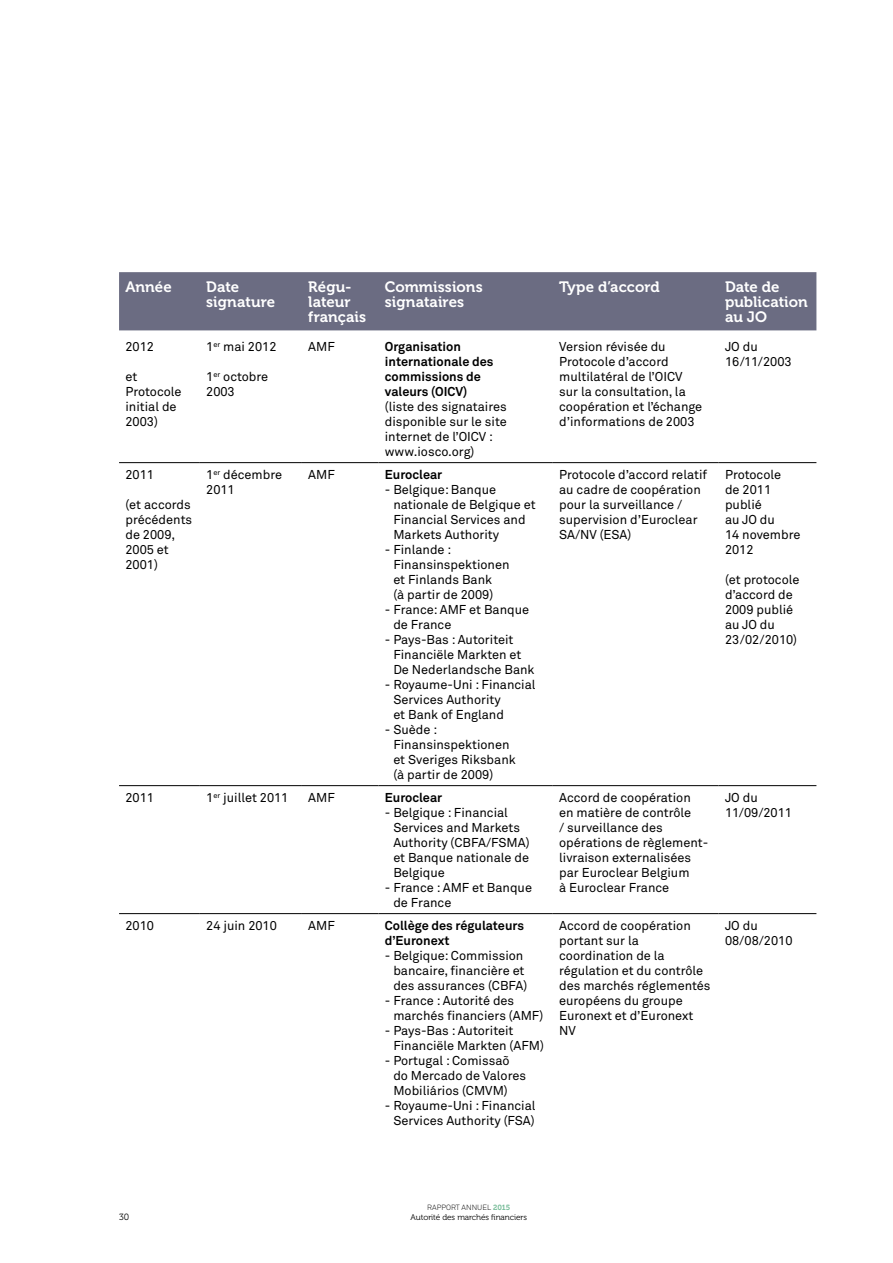
<style>
.page{position:relative;width:893px;height:1263px;background:#fff}
.page>*{position:absolute;margin:0;border:0;box-sizing:border-box;transform-origin:0 0}
.t1{font:15px/15px "Museo 700";letter-spacing:.005em;color:#fff}
.t2{font:12.75px/15px "Akkurat";color:#000}
.t3{font:700 12.75px/15px "Akkurat";color:#000}
.t4{font:9px "Museo 300";color:#000}
.t5{font:8.25px "Museo 300";letter-spacing:-.01em;color:#000}
.t6{font:300 7.5px "Akkurat";color:#000}
.s1{font-family:"Museo 700";font-weight:400;color:#75bb97}
</style>
<div class="page">
<div style="left:119px;top:272px;width:697px;height:58px;background:#6b6c82"></div>
<hr style="left:119px;top:462px;width:81px;height:1px;background:#000">
<hr style="left:200px;top:462px;width:102px;height:1px;background:#000">
<hr style="left:302px;top:462px;width:76px;height:1px;background:#000">
<hr style="left:378px;top:462px;width:175px;height:1px;background:#000">
<hr style="left:553px;top:462px;width:166px;height:1px;background:#000">
<hr style="left:719px;top:462px;width:97px;height:1px;background:#000">
<hr style="left:119px;top:785px;width:81px;height:1px;background:#000">
<hr style="left:200px;top:785px;width:102px;height:1px;background:#000">
<hr style="left:302px;top:785px;width:76px;height:1px;background:#000">
<hr style="left:378px;top:785px;width:175px;height:1px;background:#000">
<hr style="left:553px;top:785px;width:166px;height:1px;background:#000">
<hr style="left:719px;top:785px;width:97px;height:1px;background:#000">
<hr style="left:119px;top:913px;width:81px;height:1px;background:#000">
<hr style="left:200px;top:913px;width:102px;height:1px;background:#000">
<hr style="left:302px;top:913px;width:76px;height:1px;background:#000">
<hr style="left:378px;top:913px;width:175px;height:1px;background:#000">
<hr style="left:553px;top:913px;width:166px;height:1px;background:#000">
<hr style="left:719px;top:913px;width:97px;height:1px;background:#000">
<p class="t1" style="left:125px;top:279px;width:48px">Année</p>
<p class="t1" style="left:206px;top:279px;width:71px">Date signature</p>
<p class="t1" style="left:308px;top:279px;width:59px">Régu&shy;lateur français</p>
<p class="t1" style="left:385px;top:279px;width:100px">Commissions signataires</p>
<p class="t1" style="left:559px;top:279px;width:102px">Type d’accord</p>
<p class="t1" style="left:725px;top:279px;width:84px">Date de publication au JO</p>
<p class="t2" style="left:125px;top:339px;width:30px">2012</p>
<p class="t2" style="left:125px;top:369px;width:58px">et<br>Protocole initial de<br>2003)</p>
<p class="t2" style="left:559px;top:339px;width:145px">Version révisée du<br>Protocole d’accord multilatéral de l’OICV sur la consultation, la coopération et l’échange d’informations de 2003</p>
<p class="t2" style="left:725px;top:339px;width:68px">JO du<br>16/11/2003</p>
<p class="t2" style="left:308px;top:339px;width:28px">AMF</p>
<p class="t3" style="left:385px;top:339px;width:110px">Organisation internationale des commissions de valeurs (OICV)</p>
<p class="t2" style="left:385px;top:399px;width:124px">(liste des signataires disponible sur le site internet de l’OICV : www.iosco.org)</p>
<p class="t2" style="left:206px;top:339px;width:72px">1<sup>er</sup> mai 2012</p>
<p class="t2" style="left:206px;top:369px;width:64px">1<sup>er</sup> octobre<br>2003</p>
<p class="t2" style="left:125px;top:467px;width:30px">2011</p>
<p class="t2" style="left:125px;top:497px;width:68px">(et accords précédents de 2009,<br>2005 et<br>2001)</p>
<p class="t2" style="left:206px;top:467px;width:77px">1<sup>er</sup> décembre<br>2011</p>
<p class="t2" style="left:308px;top:467px;width:28px">AMF</p>
<p class="t3" style="left:385px;top:467px;width:59px">Euroclear</p>
<p class="t2" style="left:393px;top:482px;width:144px;text-indent:-9px">- Belgique: Banque nationale de Belgique et<br>Financial Services and<br>Markets Authority</p>
<p class="t2" style="left:393px;top:542px;width:118px;text-indent:-9px">- Finlande :<br>Finansinspektionen et Finlands Bank<br>(à partir de 2009)</p>
<p class="t2" style="left:393px;top:602px;width:137px;text-indent:-9px">- France: AMF et Banque de France</p>
<p class="t2" style="left:393px;top:632px;width:143px;text-indent:-9px">- Pays-Bas : Autoriteit<br>Financiële Markten et<br>De Nederlandsche Bank</p>
<p class="t2" style="left:393px;top:677px;width:144px;text-indent:-9px">- Royaume-Uni : Financial<br>Services Authority<br>et Bank of England</p>
<p class="t2" style="left:393px;top:722px;width:124px;text-indent:-9px">- Suède :<br>Finansinspektionen et Sveriges Riksbank (à partir de 2009)</p>
<p class="t2" style="left:125px;top:790px;width:30px">2011</p>
<p class="t2" style="left:206px;top:790px;width:84px">1<sup>er</sup> juillet 2011</p>
<p class="t2" style="left:308px;top:790px;width:28px">AMF</p>
<p class="t3" style="left:385px;top:790px;width:59px">Euroclear</p>
<p class="t2" style="left:393px;top:805px;width:138px;text-indent:-9px">- Belgique : Financial<br>Services and Markets<br>Authority (CBFA/FSMA) et Banque nationale de<br>Belgique</p>
<p class="t2" style="left:393px;top:880px;width:140px;text-indent:-9px">- France : AMF et Banque de France</p>
<p class="t2" style="left:125px;top:918px;width:30px">2010</p>
<p class="t2" style="left:206px;top:918px;width:72px">24 juin 2010</p>
<p class="t2" style="left:308px;top:918px;width:28px">AMF</p>
<p class="t3" style="left:385px;top:918px;width:141px">Collège des régulateurs d’Euronext</p>
<p class="t2" style="left:393px;top:948px;width:136px;text-indent:-9px">- Belgique: Commission bancaire, financière et des assurances (CBFA)</p>
<p class="t2" style="left:393px;top:993px;width:151px;text-indent:-9px">- France : Autorité des marchés financiers (AMF)</p>
<p class="t2" style="left:393px;top:1023px;width:152px;text-indent:-9px">- Pays-Bas : Autoriteit<br>Financiële Markten (AFM)</p>
<p class="t2" style="left:393px;top:1053px;width:134px;text-indent:-9px">- Portugal : Comissaõ do Mercado de Valores<br>Mobiliários (CMVM)</p>
<p class="t2" style="left:385px;top:1098px;width:152px;text-align:center">- Royaume-Uni : Financial<br>Services Authority (FSA)</p>
<p class="t2" style="left:559px;top:467px;width:149px">Protocole d’accord relatif au cadre de coopération pour la surveillance / supervision d’Euroclear<br>SA/NV (ESA)</p>
<p class="t2" style="left:725px;top:467px;width:77px">Protocole<br>de 2011 publié<br>au JO du<br>14 novembre<br>2012</p>
<p class="t2" style="left:725px;top:572px;width:76px">(et protocole d’accord de<br>2009 publié au JO du<br>23/02/2010)</p>
<p class="t2" style="left:559px;top:790px;width:151px">Accord de coopération en matière de contrôle<br>/ surveillance des opérations de règlement&shy;livraison externalisées par Euroclear Belgium<br>à Euroclear France</p>
<p class="t2" style="left:725px;top:790px;width:69px">JO du<br>11/09/2011</p>
<p class="t2" style="left:559px;top:918px;width:153px">Accord de coopération portant sur la coordination de la régulation et du contrôle des marchés réglementés européens du groupe<br>Euronext et d’Euronext<br>NV</p>
<p class="t2" style="left:725px;top:918px;width:69px">JO du<br>08/08/2010</p>
<p class="t4" style="left:119px;top:1212px;width:12px">30</p>
<p class="t6" style="left:427px;top:1203px;width:84px">RAPPORT ANNUEL <span class="s1">2015</span></p>
<p class="t5" style="left:411px;top:1213px;width:118px">Autorité des marchés financiers</p>
</div>
